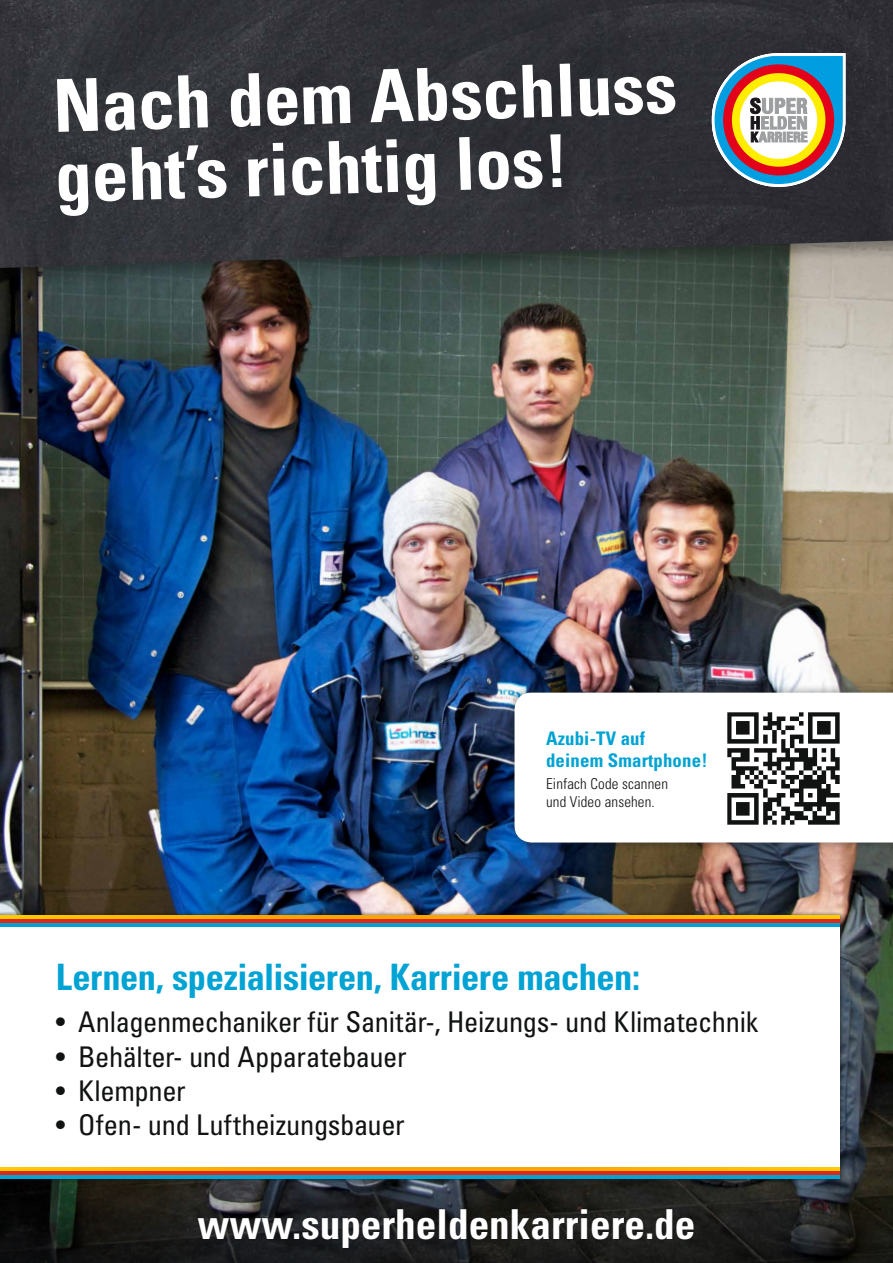
<style>
.page{position:relative;width:893px;height:1263px;background:#fff}
.page>*{position:absolute;margin:0;border:0;box-sizing:border-box;transform-origin:0 0}
.t1{font:700 condensed 72.97px/69.9px "Univers LT";color:#fff}
.t2{font:700 condensed 41.25px "Univers LT";color:#fff}
.t3{font:700 condensed 36.45px "Univers LT";letter-spacing:-.015em;color:#00a3d4}
.t4{font:condensed 28.5px "Univers LT";letter-spacing:-.01em;color:#111212}
.t5{font:700 condensed 18.75px/22.5px "Univers LT";letter-spacing:.01em;color:#00a3d4}
.t6{font:300 condensed 15px/18px "Univers LT";letter-spacing:.01em;color:#111212}
</style>
<div class="page">
<img style="left:0;top:287px;width:893px;height:877px">
<div style="left:0;top:0;width:893px;height:287px;background:#111212;opacity:.4"></div>
<img style="left:0;top:0;width:893px;height:268px">
<svg style="left:0;top:1164px;width:893px;height:99px;background:#1e1f1d"></svg>
<div style="left:196px;top:1207px;width:500px;height:43px;background:#111212;opacity:.75"></div>
<svg style="left:712px;top:53px;width:133px;height:134px"></svg>
<div style="left:505px;top:683px;width:388px;height:169px;background:#111212;opacity:.5"></div>
<svg style="left:514px;top:693px;width:379px;height:149px"></svg>
<img style="left:727px;top:712px;width:113px;height:113px">
<div style="left:0;top:911px;width:844px;height:272px;background:#111212;opacity:.75"></div>
<svg style="left:0;top:915px;width:840px;height:4px;background:#fab200"></svg>
<svg style="left:0;top:1167px;width:840px;height:4px;background:#fab200"></svg>
<div style="left:0;top:924px;width:840px;height:243px;background:#fff"></div>
<hr style="left:0;top:919px;width:840px;height:4px;background:#dd291a">
<hr style="left:0;top:1171px;width:840px;height:4px;background:#dd291a">
<hr style="left:0;top:923px;width:840px;height:3px;background:#00a3d4">
<hr style="left:0;top:1175px;width:840px;height:4px;background:#00a3d4">
<h1 class="t1" style="left:52px;top:72px;width:626px;rotate:-2deg">Nach dem Abschluss geht’s richtig los!</h1>
<p class="t5" style="left:546px;top:727px;width:163px">Azubi-TV auf<br>deinem Smartphone!</p>
<p class="t6" style="left:546px;top:775px;width:123px">Einfach Code scannen und Video ansehen.</p>
<p class="t3" style="left:56px;top:954px;width:586px">Lernen, spezialisieren, Karriere machen:</p>
<p class="t4" style="left:56px;top:1004px;width:704px">• Anlagenmechaniker für Sanitär-, Heizungs- und Klimatechnik</p>
<p class="t4" style="left:56px;top:1038px;width:352px">• Behälter- und Apparatebauer</p>
<p class="t4" style="left:56px;top:1072px;width:131px">• Klempner</p>
<p class="t4" style="left:56px;top:1107px;width:350px">• Ofen- und Luftheizungsbauer</p>
<h2 class="t2" style="left:197px;top:1199px;width:500px">www.superheldenkarriere.de</h2>
</div>
